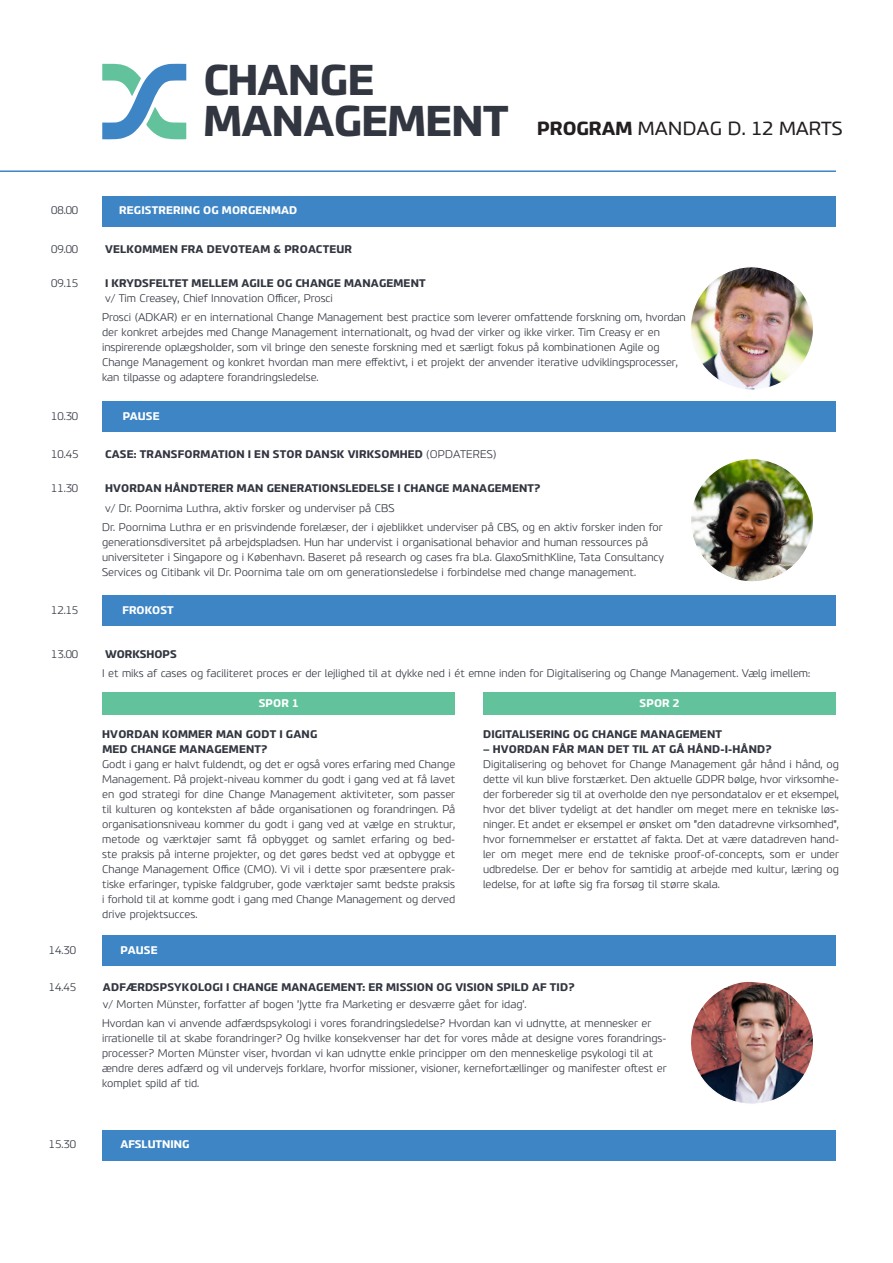
<style>
.page{position:relative;width:893px;height:1263px;background:#fff}
.page>*{position:absolute;margin:0;border:0;box-sizing:border-box;transform-origin:0 0}
.t1{font:700 40.95px "PF Benchmark Pro";letter-spacing:-.015em;color:#323640}
.t2{font:18px "PF Benchmark Pro";color:#231f20}
.Brød_en_spalte{font:300 10.5px/15px "PF Benchmark Pro";color:#323640}
.Brød_en_spalte-2{font:700 10.5px/15px "PF Benchmark Pro";letter-spacing:.02em;color:#323640}
.Brød_en_spalte-3{font:700 10.5px "PF Benchmark Pro";letter-spacing:.02em;color:#fff}
.Brød_en_spalte-4{font:700 10.5px "PF Benchmark Pro";color:#fff}
.Brød_en_spalte-5{font:700 10.5px "PF Benchmark Pro";color:#323640}
.s1{font-weight:700}
.s2{font-weight:300}
</style>
<div class="page">
<svg style="left:102px;top:64px;width:84px;height:76px"></svg>
<hr style="left:0;top:170px;width:836px;height:2px;background:#3e85c5">
<div style="left:102px;top:196px;width:734px;height:30px;background:#3e85c5"></div>
<div style="left:102px;top:401px;width:734px;height:31px;background:#3e85c5"></div>
<div style="left:102px;top:595px;width:734px;height:31px;background:#3e85c5"></div>
<div style="left:102px;top:935px;width:734px;height:31px;background:#3e85c5"></div>
<div style="left:102px;top:1129px;width:734px;height:31px;background:#3e85c5"></div>
<div style="left:102px;top:692px;width:353px;height:22px;background:#61c29c"></div>
<div style="left:483px;top:692px;width:353px;height:22px;background:#61c29c"></div>
<img style="left:691px;top:267px;width:122px;height:123px">
<img style="left:691px;top:459px;width:122px;height:123px">
<img style="left:691px;top:981px;width:122px;height:123px">
<p class="t1" style="left:204px;top:54px;width:172px">CHANGE</p>
<p class="t1" style="left:204px;top:95px;width:306px">MANAGEMENT</p>
<p class="t2" style="left:537px;top:117px;width:307px"><span class="s1">PROGRAM</span> MANDAG D. 12 MARTS</p>
<p class="Brød_en_spalte" style="left:51px;top:203px;width:29px">08.00</p>
<p class="Brød_en_spalte-3" style="left:119px;top:204px;width:180px">REGISTRERING OG MORGENMAD</p>
<p class="Brød_en_spalte" style="left:51px;top:241px;width:29px">09.00</p>
<p class="Brød_en_spalte-2" style="left:105px;top:242px;width:249px">VELKOMMEN FRA DEVOTEAM &amp; PROACTEUR</p>
<p class="Brød_en_spalte" style="left:51px;top:276px;width:29px">09.15</p>
<p class="Brød_en_spalte" style="left:105px;top:276px;width:322px"><span class="s1">I KRYDSFELTET MELLEM AGILE OG CHANGE MANAGEMENT </span>v/ Tim Creasey, Chief Innovation Officer, Prosci</p>
<p class="Brød_en_spalte" style="left:102px;top:310px;width:585px">Prosci (ADKAR) er en international Change Management best practice som leverer omfattende forskning om, hvordan der konkret arbejdes med Change Management internationalt, og hvad der virker og ikke virker. Tim Creasy er en inspirerende oplægsholder, som vil bringe den seneste forskning med et særligt fokus på kombinationen Agile og Change Management og konkret hvordan man mere effektivt, i et projekt der anvender iterative udviklingsprocesser, kan tilpasse og adaptere forandringsledelse.</p>
<p class="Brød_en_spalte" style="left:51px;top:408px;width:29px">10.30</p>
<p class="Brød_en_spalte-3" style="left:123px;top:409px;width:38px">PAUSE</p>
<p class="Brød_en_spalte" style="left:51px;top:447px;width:29px">10.45</p>
<p class="Brød_en_spalte-2" style="left:105px;top:447px;width:393px">CASE: TRANSFORMATION I EN STOR DANSK VIRKSOMHED <span class="s2">(OPDATERES)</span></p>
<p class="Brød_en_spalte" style="left:51px;top:481px;width:29px">11.30</p>
<p class="Brød_en_spalte-2" style="left:105px;top:481px;width:437px">HVORDAN HÅNDTERER MAN GENERATIONSLEDELSE I CHANGE MANAGEMENT?</p>
<p class="Brød_en_spalte" style="left:105px;top:500px;width:291px">v/ Dr. Poornima Luthra, aktiv forsker og underviser på CBS</p>
<p class="Brød_en_spalte" style="left:102px;top:520px;width:564px">Dr. Poornima Luthra er en prisvindende forelæser, der i øjeblikket underviser på CBS, og en aktiv forsker inden for generationsdiversitet på arbejdspladsen. Hun har undervist i organisational behavior and human ressources på universiteter i Singapore og i København. Baseret på research og cases fra bl.a. GlaxoSmithKline, Tata Consultancy Services og Citibank vil Dr. Poornima tale om om generationsledelse i forbindelse med change management.</p>
<p class="Brød_en_spalte" style="left:51px;top:603px;width:29px">12.15</p>
<p class="Brød_en_spalte-4" style="left:123px;top:604px;width:52px">FROKOST</p>
<p class="Brød_en_spalte" style="left:51px;top:647px;width:29px">13.00</p>
<p class="Brød_en_spalte-5" style="left:105px;top:647px;width:73px">WORKSHOPS</p>
<p class="Brød_en_spalte" style="left:102px;top:666px;width:710px">I et miks af cases og faciliteret proces er der lejlighed til at dykke ned i ét emne inden for Digitalisering og Change Management. Vælg imellem:</p>
<p class="Brød_en_spalte-3" style="left:259px;top:696px;width:42px">SPOR 1</p>
<p class="Brød_en_spalte-3" style="left:640px;top:696px;width:42px">SPOR 2</p>
<p class="Brød_en_spalte-2" style="left:102px;top:726px;width:216px">HVORDAN KOMMER MAN GODT I GANG<br>MED CHANGE MANAGEMENT?</p>
<p class="Brød_en_spalte" style="left:102px;top:756px;width:354px;text-align:justify">Godt i gang er halvt fuldendt, og det er også vores erfaring med Change Management. På projekt-niveau kommer du godt i gang ved at få lavet en god strategi for dine Change Management aktiviteter, som passer til kulturen og konteksten af både organisationen og forandringen. På organisationsniveau kommer du godt i gang ved at vælge en struktur, metode og værktøjer samt få opbygget og samlet erfaring og bed&shy;ste praksis på interne projekter, og det gøres bedst ved at opbygge et Change Management Office (CMO). Vi vil i dette spor præsentere prak&shy;tiske erfaringer, typiske faldgruber, gode værktøjer samt bedste praksis i forhold til at komme godt i gang med Change Management og derved drive projektsucces.</p>
<p class="Brød_en_spalte" style="left:49px;top:943px;width:29px">14.30</p>
<p class="Brød_en_spalte-3" style="left:121px;top:943px;width:38px">PAUSE</p>
<p class="Brød_en_spalte-2" style="left:483px;top:726px;width:240px">DIGITALISERING OG CHANGE MANAGEMENT</p>
<p class="Brød_en_spalte-2" style="left:483px;top:741px;width:290px">– HVORDAN FÅR MAN DET TIL AT GÅ HÅND-I-HÅND?</p>
<p class="Brød_en_spalte" style="left:483px;top:756px;width:357px;text-align:justify">Digitalisering og behovet for Change Management går hånd i hånd, og dette vil kun blive forstærket. Den aktuelle GDPR bølge, hvor virksomhe&shy;der forbereder sig til at overholde den nye persondatalov er et eksempel, hvor det bliver tydeligt at det handler om meget mere en tekniske løs&shy;ninger. Et andet er eksempel er ønsket om ”den datadrevne virksomhed”, hvor fornemmelser er erstattet af fakta. Det at være datadreven hand&shy;ler om meget mere end de tekniske proof-of-concepts, som er under udbredelse. Der er behov for samtidig at arbejde med kultur, læring og ledelse, for at løfte sig fra forsøg til større skala.</p>
<p class="Brød_en_spalte" style="left:49px;top:980px;width:29px">14.45</p>
<p class="Brød_en_spalte-2" style="left:103px;top:980px;width:473px">ADFÆRDSPSYKOLOGI I CHANGE MANAGEMENT: ER MISSION OG VISION SPILD AF TID?</p>
<p class="Brød_en_spalte" style="left:103px;top:997px;width:425px">v/ Morten Münster, forfatter af bogen ’Jytte fra Marketing er desværre gået for idag’.</p>
<p class="Brød_en_spalte" style="left:102px;top:1016px;width:566px">Hvordan kan vi anvende adfærdspsykologi i vores forandringsledelse? Hvordan kan vi udnytte, at mennesker er irrationelle til at skabe forandringer? Og hvilke konsekvenser har det for vores måde at designe vores forandrings&shy;processer? Morten Münster viser, hvordan vi kan udnytte enkle principper om den menneskelige psykologi til at ændre deres adfærd og vil undervejs forklare, hvorfor missioner, visioner, kernefortællinger og manifester oftest er komplet spild af tid.</p>
<p class="Brød_en_spalte" style="left:49px;top:1137px;width:29px">15.30</p>
<p class="Brød_en_spalte-4" style="left:121px;top:1138px;width:70px">AFSLUTNING</p>
</div>
